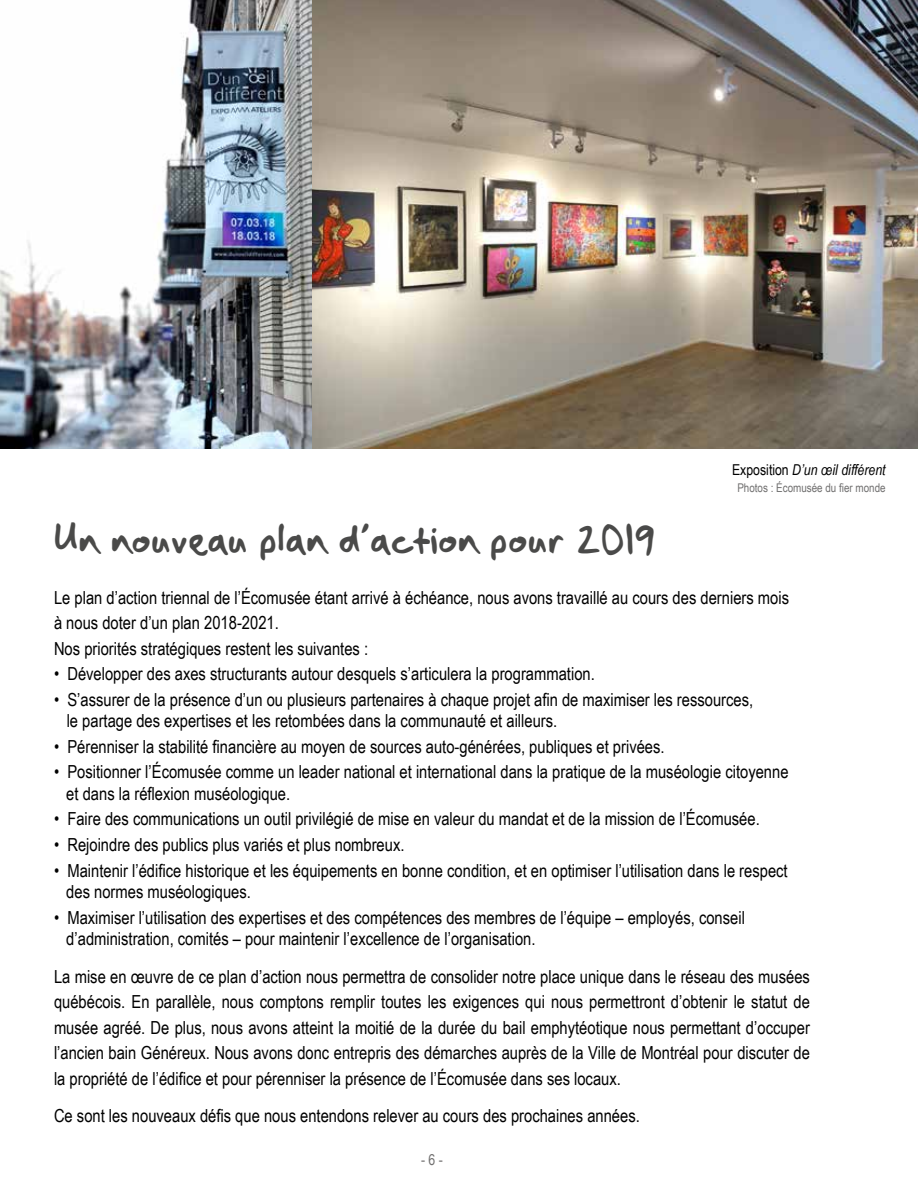
<style>
.page{position:relative;width:918px;height:1188px;background:#fff}
.page>*{position:absolute;margin:0;border:0;box-sizing:border-box;transform-origin:0 0}
.t1{font:37.5px "Seans Other Hand";color:#4a4a49}
.t2{font:18px/25.5px "Arial Narrow";color:#000}
.t3{font:italic 15px "Arial Narrow";color:#000}
.t4{font:15px "Arial Narrow";color:#706f6f}
.t5{font:12px "Arial Narrow";color:#706f6f}
.s1{font-style:normal}
</style>
<div class="page">
<img style="left:0;top:0;width:312px;height:448px">
<img style="left:312px;top:0;width:606px;height:448px">
<p class="t3" style="left:732px;top:461px;width:155px"><span class="s1">Exposition</span> D’un œil différent</p>
<p class="t5" style="left:737px;top:481px;width:150px">Photos : Écomusée du fier monde</p>
<h1 class="t1" style="left:54px;top:513px;width:602px">Un nouveau plan d’action pour 2019</h1>
<p class="t2" style="left:54px;top:585px;width:737px">Le plan d’action triennal de l’Écomusée étant arrivé à échéance, nous avons travaillé au cours des derniers mois à nous doter d’un plan 2018-2021.<br>Nos priorités stratégiques restent les suivantes :</p>
<p class="t2" style="left:54px;top:661px;width:542px">• Développer des axes structurants autour desquels s’articulera la programmation.</p>
<p class="t2" style="left:67px;top:689px;width:688px;line-height:21.6px;text-indent:-13px">• S’assurer de la présence d’un ou plusieurs partenaires à chaque projet afin de maximiser les ressources, le partage des expertises et les retombées dans la communauté et ailleurs.</p>
<p class="t2" style="left:54px;top:734px;width:612px">• Pérenniser la stabilité financière au moyen de sources auto-générées, publiques et privées.</p>
<p class="t2" style="left:66px;top:761px;width:724px;line-height:21.6px;text-indent:-12px">• Positionner l’Écomusée comme un leader national et international dans la pratique de la muséologie citoyenne et dans la réflexion muséologique.</p>
<p class="t2" style="left:54px;top:806px;width:707px">• Faire des communications un outil privilégié de mise en valeur du mandat et de la mission de l’Écomusée.</p>
<p class="t2" style="left:54px;top:832px;width:352px">• Rejoindre des publics plus variés et plus nombreux.</p>
<p class="t2" style="left:66px;top:859px;width:723px;line-height:21.6px;text-indent:-12px">• Maintenir l’édifice historique et les équipements en bonne condition, et en optimiser l’utilisation dans le respect des normes muséologiques.</p>
<p class="t2" style="left:66px;top:906px;width:680px;line-height:21.6px;text-indent:-12px">• Maximiser l’utilisation des expertises et des compétences des membres de l’équipe – employés, conseil d’administration, comités – pour maintenir l’excellence de l’organisation.</p>
<p class="t2" style="left:54px;top:964px;width:757px;text-align:justify">La mise en œuvre de ce plan d’action nous permettra de consolider notre place unique dans le réseau des musées québécois. En parallèle, nous comptons remplir toutes les exigences qui nous permettront d’obtenir le statut de musée agréé. De plus, nous avons atteint la moitié de la durée du bail emphytéotique nous permettant d’occuper l’ancien bain Généreux. Nous avons donc entrepris des démarches auprès de la Ville de Montréal pour discuter de la propriété de l’édifice et pour pérenniser la présence de l’Écomusée dans ses locaux.</p>
<p class="t2" style="left:54px;top:1103px;width:587px">Ce sont les nouveaux défis que nous entendons relever au cours des prochaines années.</p>
<p class="t4" style="left:421px;top:1151px;width:23px">- 6 -</p>
</div>
